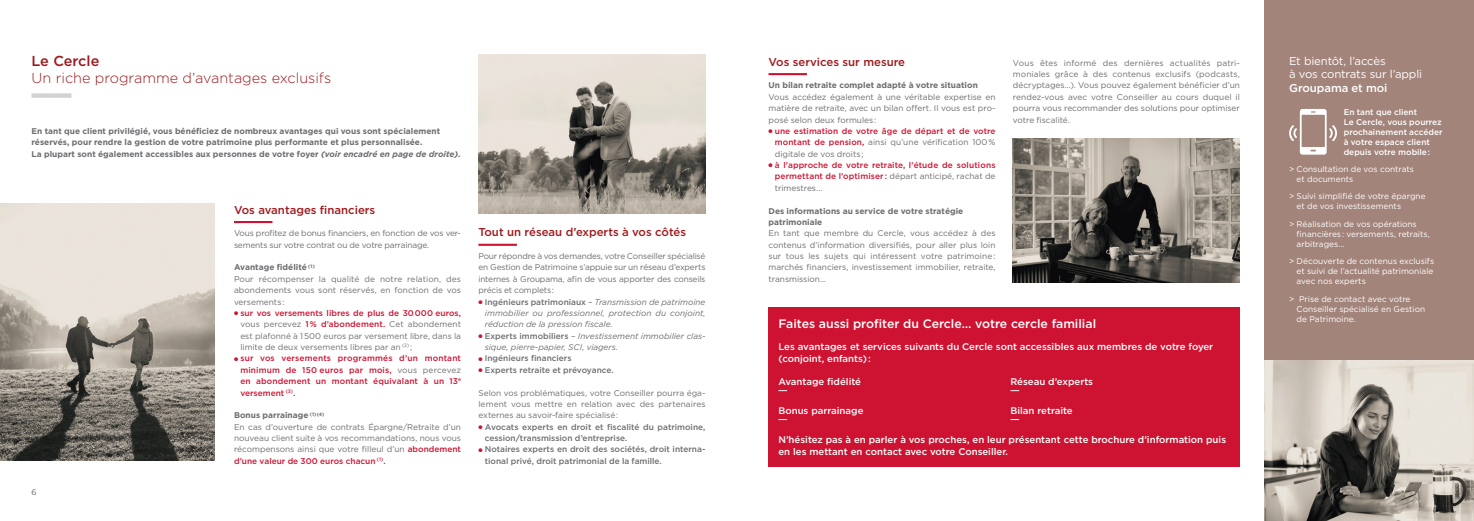
<style>
.page{position:relative;width:1474px;height:521px;background:#fff}
.page>*{position:absolute;margin:0;border:0;box-sizing:border-box;transform-origin:0 0}
.TITRE_NIVEAU_1{font:300 14.44px/17.3px "Gotham";color:#9e191d}
.t1{font:500 12.25px "Gotham";color:#fff}
.TITRE_NIVEAU_2_FILET-ROUGE{font:500 11.38px "Gotham";color:#9e191d}
.ENCADRÉ_5_TITRE{font:11.38px/13.7px "Gotham";letter-spacing:-.02em;color:#fff}
.ENCADRÉ_5_TITRE-2{font:500 11.38px "Gotham";letter-spacing:-.01em;color:#fff}
.t2{font:500 9.62px/11.5px "Gotham";color:#fff}
.TEXTE_COURANT{font:8.31px/11.4px "Gotham";letter-spacing:-.005em;color:#6c6d70;text-align:justify}
.INTERTITRES{font:700 8.31px/11.4px "Gotham";letter-spacing:.005em;color:#6c6d70}
.TEXTE_COURANT-2{font:500 8.31px/11.4px "Gotham";letter-spacing:.01em;color:#cd1331;text-align:justify}
.ENCADRÉ_APPLI-TEXTE{font:8.31px/10px "Gotham";letter-spacing:-.005em;color:#fff}
.TEXTE_COURANT-3{font:500 8.31px/11.4px "Gotham";color:#6c6d70}
.TEXTE_COURANT-4{font:italic 8.31px/11.4px "Gotham";letter-spacing:-.005em;color:#6c6d70;text-align:justify}
.ENCADRÉ_APPLI-TEXTE-2{font:500 8.31px/10px "Gotham";color:#fff}
.t3{font:300 7.88px "Gotham";color:#231f20}
.s1{font-weight:500}
.s2{font-style:italic}
.s3{color:#cd1331}
.s4{font-weight:500;color:#cd1331}
.s5{font-weight:400;color:#6c6d70}
.s6{font-weight:500;font-style:normal}
.s7{font-style:normal}
</style>
<div class="page">
<div style="left:1264px;top:0;width:209px;height:521px;background:#a3847b"></div>
<svg style="left:1289px;top:109px;width:47px;height:46px"></svg>
<img style="left:1012px;top:139px;width:227px;height:144px">
<img style="left:1264px;top:361px;width:209px;height:160px">
<div style="left:768px;top:307px;width:471px;height:159px;background:#cd1331"></div>
<hr style="left:768px;top:73px;width:39px;height:2px;background:#cd1331">
<hr style="left:234px;top:221px;width:38px;height:2px;background:#cd1331">
<hr style="left:478px;top:244px;width:39px;height:2px;background:#cd1331">
<div style="left:32px;top:93px;width:39px;height:5px;background:#d1d2d4"></div>
<img style="left:478px;top:55px;width:227px;height:158px">
<img style="left:0;top:203px;width:215px;height:258px">
<p class="TITRE_NIVEAU_1" style="left:32px;top:52px;width:301px"><span class="s1">Le Cercle<br></span>Un riche programme d’avantages exclusifs</p>
<p class="INTERTITRES" style="left:32px;top:125px;width:431px">En tant que client privilégié, vous bénéficiez de nombreux avantages qui vous sont spécialement réservés, pour rendre la gestion de votre patrimoine plus performante et plus personnalisée.<br>La plupart sont également accessibles aux personnes de votre foyer <span class="s2">(voir encadré en page de droite).</span></p>
<p class="t3" style="left:32px;top:487px;width:7px">6</p>
<p class="TITRE_NIVEAU_2_FILET-ROUGE" style="left:234px;top:202px;width:143px">Vos avantages fi nanciers</p>
<p class="TEXTE_COURANT" style="left:234px;top:227px;width:228px">Vous profitez de bonus financiers, en fonction de vos ver&shy;sements sur votre contrat ou de votre parrainage.</p>
<p class="INTERTITRES" style="left:234px;top:262px;width:82px">Avantage fidélité <sup>(1)</sup></p>
<p class="TEXTE_COURANT" style="left:234px;top:273px;width:228px">Pour récompenser la qualité de notre relation, des abondements vous sont réservés, en fonction de vos versements :</p>
<p class="TEXTE_COURANT" style="left:240px;top:307px;width:222px;text-indent:-6px"><span class="s3">●</span> <span class="s4">sur vos versements libres de plus de 30 000 euros, </span>vous percevez <span class="s4">1 % d’abondement.</span> Cet abondement est plafonné à 1 500 euros par versement libre, dans la limite de deux versements libres par an <sup>(2)</sup> ;</p>
<p class="TEXTE_COURANT-2" style="left:240px;top:353px;width:222px;text-indent:-6px">● sur vos versements programmés d’un montant minimum de 150 euros par mois, <span class="s5">vous percevez </span>en abondement un montant équivalant à un 13<sup>e </sup>versement <sup>(3)</sup>.</p>
<p class="INTERTITRES" style="left:234px;top:410px;width:92px">Bonus parrainage <sup>(1)</sup> <sup>(4)</sup></p>
<p class="TEXTE_COURANT" style="left:234px;top:421px;width:228px">En cas d’ouverture de contrats Épargne/Retraite d’un nouveau client suite à vos recommandations, nous vous récompensons ainsi que votre filleul d’un <span class="s4">abondement d’une valeur de 300 euros chacun</span> <sup>(1)</sup><span class="s4">.</span></p>
<p class="TITRE_NIVEAU_2_FILET-ROUGE" style="left:478px;top:225px;width:209px">Tout un réseau d’experts à vos côtés</p>
<p class="TEXTE_COURANT" style="left:478px;top:250px;width:228px">Pour répondre à vos demandes, votre Conseiller spécialisé en Gestion de Patrimoine s’appuie sur un réseau d’experts internes à Groupama, afin de vous apporter des conseils précis et complets :</p>
<p class="TEXTE_COURANT-4" style="left:485px;top:296px;width:222px;text-indent:-6px"><span class="s3">●</span> <span class="s6">Ingénieurs patrimoniaux</span> <span class="s7">–</span> Transmission de patrimoine immobilier ou professionnel, protection du conjoint, réduction de la pression fiscale.</p>
<p class="TEXTE_COURANT-4" style="left:485px;top:330px;width:222px;text-indent:-6px"><span class="s3">●</span> <span class="s6">Experts immobiliers</span> <span class="s7">–</span> Investissement immobilier clas&shy;sique, pierre-papier, SCI, viagers.</p>
<p class="TEXTE_COURANT-3" style="left:478px;top:353px;width:95px"><span class="s3">●</span> Ingénieurs fi nanciers</p>
<p class="TEXTE_COURANT-3" style="left:478px;top:364px;width:137px"><span class="s3">●</span> Experts retraite et prévoyance.</p>
<p class="TEXTE_COURANT" style="left:478px;top:387px;width:228px">Selon vos problématiques, votre Conseiller pourra éga&shy;lement vous mettre en relation avec des partenaires externes au savoir-faire spécialisé :</p>
<p class="TEXTE_COURANT-3" style="left:485px;top:421px;width:222px;text-indent:-6px"><span class="s3">●</span> Avocats experts en droit et fiscalité du patrimoine, cession/transmission d’entreprise.</p>
<p class="TEXTE_COURANT-3" style="left:485px;top:444px;width:222px;text-indent:-6px"><span class="s3">●</span> Notaires experts en droit des sociétés, droit interna&shy;tional privé, droit patrimonial de la famille.</p>
<p class="TITRE_NIVEAU_2_FILET-ROUGE" style="left:768px;top:54px;width:138px">Vos services sur mesure</p>
<p class="INTERTITRES" style="left:768px;top:80px;width:211px">Un bilan retraite complet adapté à votre situation</p>
<p class="TEXTE_COURANT" style="left:768px;top:91px;width:228px">Vous accédez également à une véritable expertise en matière de retraite, avec un bilan offert. Il vous est pro&shy;posé selon deux formules :</p>
<p class="TEXTE_COURANT-2" style="left:775px;top:125px;width:222px;text-indent:-6px">● une estimation de votre âge de départ et de votre montant de pension, <span class="s5">ainsi qu’une vérification 100 % digitale de vos droits ;</span></p>
<p class="TEXTE_COURANT-2" style="left:775px;top:159px;width:222px;text-indent:-6px">● à l’approche de votre retraite, l’étude de solutions permettant de l’optimiser : <span class="s5">départ anticipé, rachat de trimestres...</span></p>
<p class="INTERTITRES" style="left:768px;top:205px;width:196px">Des informations au service de votre stratégie patrimoniale</p>
<p class="TEXTE_COURANT" style="left:768px;top:227px;width:229px">En tant que membre du Cercle, vous accédez à des contenus d’information diversifiés, pour aller plus loin sur tous les sujets qui intéressent votre patrimoine : marchés financiers, investissement immobilier, retraite, transmission…</p>
<p class="TEXTE_COURANT" style="left:1012px;top:57px;width:228px">Vous êtes informé des dernières actualités patri&shy;moniales grâce à des contenus exclusifs (podcasts, décryptages…). Vous pouvez également bénéficier d’un rendez-vous avec votre Conseiller au cours duquel il pourra vous recommander des solutions pour optimiser votre fiscalité.</p>
<p class="t1" style="left:778px;top:316px;width:319px">Faites aussi profiter du Cercle… votre cercle familial</p>
<p class="t2" style="left:778px;top:341px;width:436px">Les avantages et services suivants du Cercle sont accessibles aux membres de votre foyer (conjoint, enfants) :</p>
<p class="t2" style="left:778px;top:376px;width:84px">Avantage fidélité</p>
<p class="t2" style="left:778px;top:405px;width:87px">Bonus parrainage</p>
<p class="t2" style="left:1010px;top:376px;width:84px">Réseau d’experts</p>
<p class="t2" style="left:1010px;top:405px;width:64px">Bilan retraite</p>
<p class="t2" style="left:778px;top:434px;width:449px">N’hésitez pas à en parler à vos proches, en leur présentant cette brochure d’information puis en les mettant en contact avec votre Conseiller.</p>
<p class="ENCADRÉ_5_TITRE" style="left:1289px;top:53px;width:134px">Et bientôt, l’accès<br>à vos contrats sur l’appli</p>
<p class="ENCADRÉ_5_TITRE-2" style="left:1289px;top:81px;width:100px">Groupama et moi</p>
<p class="ENCADRÉ_APPLI-TEXTE-2" style="left:1343px;top:107px;width:100px">En tant que client<br>Le Cercle, vous pourrez prochainement accéder à votre espace client depuis votre mobile :</p>
<p class="ENCADRÉ_APPLI-TEXTE" style="left:1296px;top:164px;width:119px;text-indent:-8px">&gt; Consultation de vos contrats et documents</p>
<p class="ENCADRÉ_APPLI-TEXTE" style="left:1296px;top:191px;width:130px;text-indent:-8px">&gt; Suivi simplifié de votre épargne et de vos investissements</p>
<p class="ENCADRÉ_APPLI-TEXTE" style="left:1296px;top:219px;width:135px;text-indent:-8px">&gt; Réalisation de vos opérations financières : versements, retraits, arbitrages…</p>
<p class="ENCADRÉ_APPLI-TEXTE" style="left:1296px;top:256px;width:139px;text-align:justify;text-indent:-8px">&gt; Découverte de contenus exclusifs et suivi de l’actualité patrimoniale avec nos experts</p>
<p class="ENCADRÉ_APPLI-TEXTE" style="left:1296px;top:293px;width:130px;text-indent:-8px">&gt; Prise de contact avec votre<br>Conseiller spécialisé en Gestion de Patrimoine.</p>
</div>
